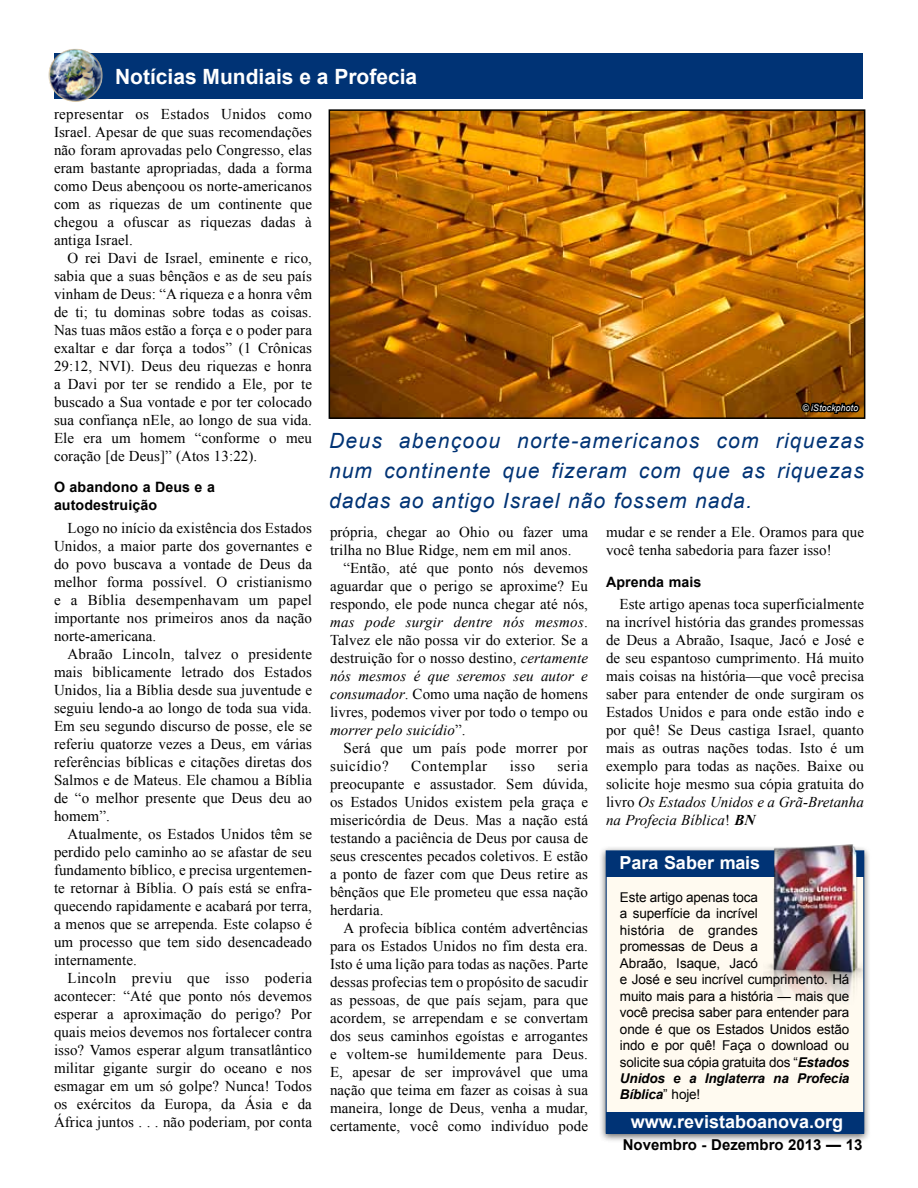
<style>
.page{position:relative;width:918px;height:1188px;background:#fff}
.page>*{position:absolute;margin:0;border:0;box-sizing:border-box;transform-origin:0 0}
.t1{font:italic 21px/30px "Arial";letter-spacing:.05em;color:#003375;text-align:justify}
.t2{font:700 21px "Arial";color:#fff}
.t3{font:700 18px "Arial";color:#fff}
.t4{font:15px/18px "Times New Roman";letter-spacing:.005em;color:#000;text-align:justify}
.t5{font:700 15px "Arial";color:#000}
.t6{font:15px "Times New Roman";letter-spacing:.04em;color:#000}
.t7{font:700 14.25px/18px "Arial";letter-spacing:.005em;color:#000}
.t8{font:13.5px/16.5px "Arial";letter-spacing:-.01em;color:#000}
.t9{font:italic 9px "Arial";letter-spacing:.025em;color:#fff;scale:.95 1}
.s1{font-style:italic}
.s2{font-weight:700;font-style:italic}
</style>
<div class="page">
<div style="left:55px;top:53px;width:808px;height:46px;background:#003375"></div>
<img style="left:48px;top:49px;width:55px;height:53px">
<div style="left:599px;top:846px;width:273px;height:297px;background:#000;opacity:.6"></div>
<div style="left:606px;top:850px;width:258px;height:284px;background:#fffaf0"></div>
<div style="left:606px;top:851px;width:257px;height:26px;background:#003375"></div>
<div style="left:606px;top:1112px;width:258px;height:22px;background:#003375"></div>
<img style="left:763px;top:844px;width:100px;height:162px">
<img style="left:332px;top:112px;width:530px;height:304px">
<div style="left:329px;top:109px;width:536px;height:310px;border:2px solid #000"></div>
<svg style="left:799px;top:398px;width:63px;height:21px"></svg>
<h1 class="t2" style="left:115px;top:63px;width:304px">Notícias Mundiais e a Profecia</h1>
<p class="t4" style="left:54px;top:104px;width:260px">representar os Estados Unidos como Israel. Apesar de que suas recomendações não foram aprovadas pelo Congresso, elas eram bastante apropriadas, dada a forma como Deus abençoou os norte-americanos com as riquezas de um continente que chegou a ofuscar as riquezas dadas à antiga Israel.</p>
<p class="t4" style="left:54px;top:248px;width:260px;text-indent:14px">O rei Davi de Israel, eminente e rico, sabia que a suas bênçãos e as de seu país vinham de Deus: “A riqueza e a honra vêm de ti; tu dominas sobre todas as coisas.<br>Nas tuas mãos estão a força e o poder para exaltar e dar força a todos” (1 Crônicas 29:12, NVI). Deus deu riquezas e honra a Davi por ter se rendido a Ele, por te buscado a Sua vontade e por ter colocado sua confiança nEle, ao longo de sua vida.<br>Ele era um homem “conforme o meu coração [de Deus]” (Atos 13:22).</p>
<p class="t7" style="left:54px;top:479px;width:163px">O abandono a Deus e a autodestruição</p>
<p class="t4" style="left:54px;top:518px;width:260px;text-indent:14px">Logo no início da existência dos Estados Unidos, a maior parte dos governantes e do povo buscava a vontade de Deus da melhor forma possível. O cristianismo e a Bíblia desempenhavam um papel importante nos primeiros anos da nação norte-americana.</p>
<p class="t4" style="left:54px;top:644px;width:260px;text-indent:14px">Abraão Lincoln, talvez o presidente mais biblicamente letrado dos Estados Unidos, lia a Bíblia desde sua juventude e seguiu lendo-a ao longo de toda sua vida.<br>Em seu segundo discurso de posse, ele se referiu quatorze vezes a Deus, em várias referências bíblicas e citações diretas dos Salmos e de Mateus. Ele chamou a Bíblia de “o melhor presente que Deus deu ao homem”.</p>
<p class="t4" style="left:54px;top:824px;width:260px;text-indent:14px">Atualmente, os Estados Unidos têm se perdido pelo caminho ao se afastar de seu fundamento bíblico, e precisa urgentemen&shy;te retornar à Bíblia. O país está se enfra&shy;quecendo rapidamente e acabará por terra, a menos que se arrependa. Este colapso é um processo que tem sido desencadeado internamente.</p>
<p class="t4" style="left:54px;top:968px;width:260px;text-indent:14px">Lincoln previu que isso poderia acontecer: “Até que ponto nós devemos esperar a aproximação do perigo? Por quais meios devemos nos fortalecer contra isso? Vamos esperar algum transatlântico militar gigante surgir do oceano e nos esmagar em um só golpe? Nunca! Todos os exércitos da Europa, da Ásia e da África juntos . . . não poderiam, por conta</p>
<p class="t9" style="left:802px;top:402px;width:60px">© iStockphoto</p>
<h1 class="t1" style="left:329px;top:426px;width:536px">Deus abençoou norte-americanos com riquezas num continente que fizeram com que as riquezas dadas ao antigo Israel não fossem nada.</h1>
<p class="t4" style="left:330px;top:523px;width:260px">própria, chegar ao Ohio ou fazer uma trilha no Blue Ridge, nem em mil anos.</p>
<p class="t4" style="left:330px;top:559px;width:260px;text-indent:14px">“Então, até que ponto nós devemos aguardar que o perigo se aproxime? Eu respondo, ele pode nunca chegar até nós, <span class="s1">mas pode surgir dentre nós mesmos</span>.<br>Talvez ele não possa vir do exterior. Se a destruição for o nosso destino, <span class="s1">certamente nós mesmos é que seremos seu autor e consumador</span>. Como uma nação de homens livres, podemos viver por todo o tempo ou <span class="s1">morrer pelo suicídio</span>”.</p>
<p class="t4" style="left:330px;top:739px;width:259px;text-indent:14px">Será que um país pode morrer por suicídio?</p>
<p class="t4" style="left:330px;top:757px;width:260px;text-indent:227px">seria preocupante e assustador. Sem dúvida, os Estados Unidos existem pela graça e misericórdia de Deus. Mas a nação está testando a paciência de Deus por causa de seus crescentes pecados coletivos. E estão a ponto de fazer com que Deus retire as bênçãos que Ele prometeu que essa nação herdaria.</p>
<p class="t4" style="left:330px;top:919px;width:260px;text-indent:14px">A profecia bíblica contém advertências para os Estados Unidos no fim desta era.<br>Isto é uma lição para todas as nações. Parte dessas profecias tem o propósito de sacudir as pessoas, de que país sejam, para que acordem, se arrependam e se convertam dos seus caminhos egoístas e arrogantes e voltem-se humildemente para Deus.<br>E, apesar de ser improvável que uma nação que teima em fazer as coisas à sua maneira, longe de Deus, venha a mudar, certamente, você como indivíduo pode</p>
<p class="t6" style="left:411px;top:756px;width:77px">Contemplar</p>
<p class="t4" style="left:510px;top:757px;width:27px">isso</p>
<p class="t4" style="left:606px;top:523px;width:260px">mudar e se render a Ele. Oramos para que você tenha sabedoria para fazer isso!</p>
<p class="t7" style="left:606px;top:573px;width:97px">Aprenda mais</p>
<p class="t4" style="left:606px;top:595px;width:260px;text-indent:14px">Este artigo apenas toca superficialmente na incrível história das grandes promessas de Deus a Abraão, Isaque, Jacó e José e de seu espantoso cumprimento. Há muito mais coisas na história—que você precisa saber para entender de onde surgiram os Estados Unidos e para onde estão indo e por quê! Se Deus castiga Israel, quanto mais as outras nações todas. Isto é um exemplo para todas as nações. Baixe ou solicite hoje mesmo sua cópia gratuita do livro <span class="s1">Os Estados Unidos e a Grã-Bretanha na Profecia Bíblica</span>! <span class="s2">BN</span></p>
<p class="t3" style="left:620px;top:851px;width:142px">Para Saber mais</p>
<p class="t8" style="left:620px;top:889px;width:231px">Este artigo apenas toca<br>a superfície da incrível<br>história de grandes<br>promessas de Deus a<br>Abraão, Isaque, Jacó<br>e José e seu incrível cumprimento. Há muito mais para a história — mais que você precisa saber para entender para onde é que os Estados Unidos estão indo e por quê! Faça o download ou solicite sua cópia gratuita dos “<span class="s2">Estados<br>Unidos e a Inglaterra na Profecia<br>Bíblica</span>” hoje!</p>
<p class="t3" style="left:631px;top:1109px;width:214px">www.revistaboanova.org</p>
<p class="t5" style="left:623px;top:1134px;width:241px">Novembro - Dezembro 2013 — 13</p>
</div>
